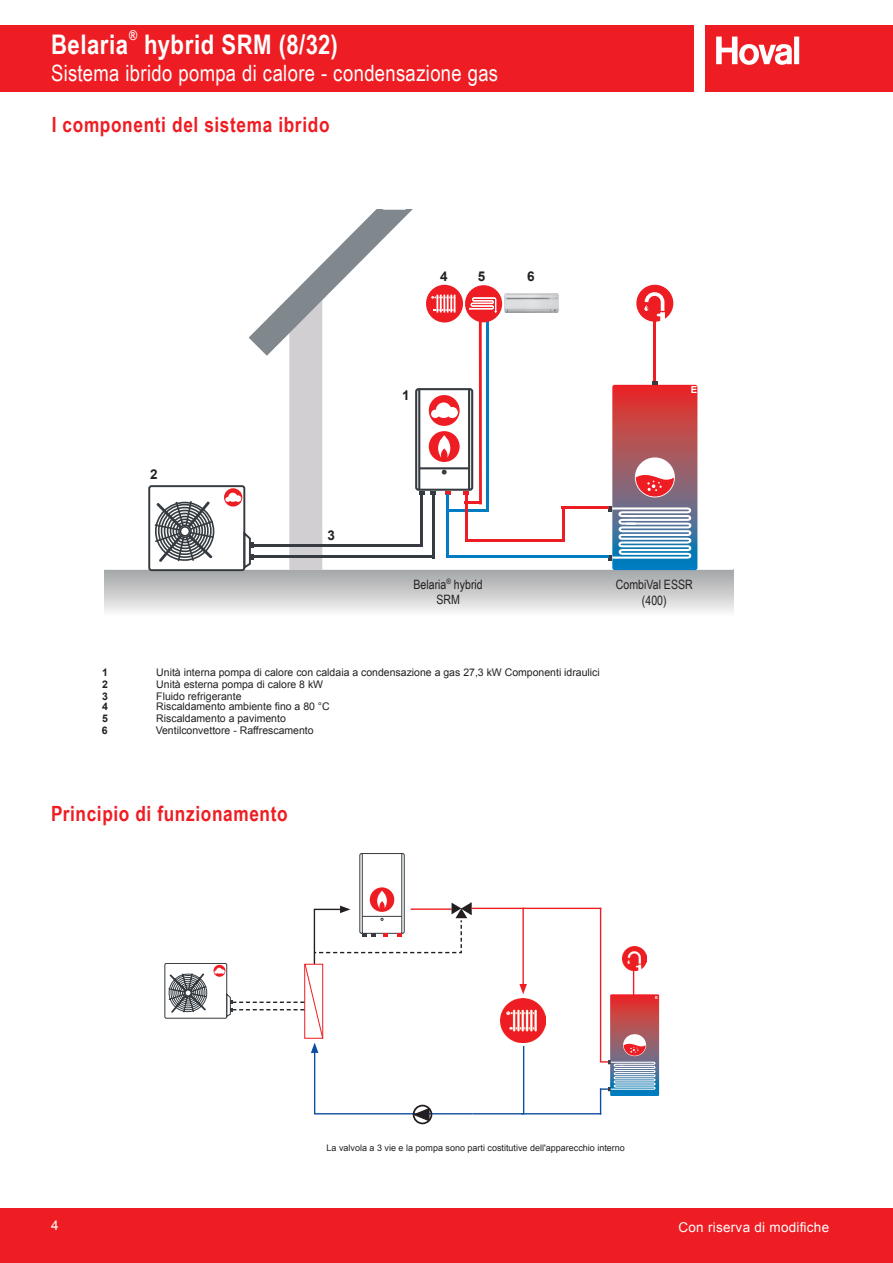
<style>
.page{position:relative;width:893px;height:1263px;background:#fff}
.page>*{position:absolute;margin:0;border:0;box-sizing:border-box;transform-origin:0 0}
.t1{font:700 27px "Arial Narrow";letter-spacing:.02em;color:#fff}
.t2{font:22.5px "Arial Narrow";letter-spacing:.015em;color:#fff}
.t3{font:700 21px "Arial Narrow";letter-spacing:.03em;color:#ee1d23}
.t4{font:13.5px "Arial";letter-spacing:.02em;color:#fff}
.t5{font:700 13.5px "Arial";color:#231f20}
.t6{font:700 13.5px "Arial Narrow";color:#fff}
.t7{font:12.9px/15.5px "Arial Narrow";color:#231f20;text-align:center}
.t8{font:10.5px "Arial";color:#231f20}
.t9{font:700 10.5px "Arial";color:#231f20}
.t10{font:700 9.6px "Arial";color:#fff}
.t11{font:9px "Arial";color:#231f20}
.t12{font:700 4.2px "Arial";color:#fff;scale:1.05 1}
</style>
<div class="page">
<div style="left:0;top:1208px;width:893px;height:55px;background:#ee1d23"></div>
<div style="left:705px;top:26px;width:188px;height:66px;background:#ee1d23"></div>
<svg style="left:716px;top:37px;width:83px;height:28px"></svg>
<div style="left:0;top:26px;width:694px;height:66px;background:#ee1d23"></div>
<div style="left:104px;top:570px;width:629px;height:46px;background:linear-gradient(to bottom,#a2a4a4,#f8f7f7)"></div>
<svg style="left:104px;top:359px;width:629px;height:211px"></svg>
<div style="left:292px;top:301px;width:28px;height:267px;background:#d1cfd2"></div>
<div style="left:289px;top:299px;width:33px;height:271px;border:5px solid #d1cfd2"></div>
<div style="left:149px;top:486px;width:95px;height:84px;background:#fff;border-radius:2px"></div>
<div style="left:148px;top:485px;width:97px;height:86px;border:2px solid #353b40;border-radius:2px"></div>
<svg style="left:154px;top:501px;width:61px;height:61px"></svg>
<div style="left:178px;top:524px;width:14px;height:14px;border:2px solid #353b40;border-radius:50%"></div>
<div style="left:176px;top:521px;width:19px;height:19px;border:2px solid #353b40;border-radius:50%"></div>
<div style="left:172px;top:518px;width:25px;height:25px;border:2px solid #353b40;border-radius:50%"></div>
<div style="left:170px;top:516px;width:30px;height:30px;border:2px solid #353b40;border-radius:50%"></div>
<div style="left:167px;top:513px;width:36px;height:36px;border:2px solid #353b40;border-radius:50%"></div>
<div style="left:164px;top:510px;width:42px;height:42px;border:2px solid #353b40;border-radius:50%"></div>
<div style="left:161px;top:507px;width:48px;height:48px;border:2px solid #353b40;border-radius:50%"></div>
<div style="left:158px;top:504px;width:54px;height:54px;border:2px solid #353b40;border-radius:50%"></div>
<div style="left:155px;top:502px;width:59px;height:59px;border:2px solid #353b40;border-radius:50%"></div>
<div style="left:224px;top:488px;width:18px;height:18px;background:#ee1d23;border-radius:50%"></div>
<svg style="left:225px;top:493px;width:16px;height:9px"></svg>
<svg style="left:242px;top:530px;width:12px;height:41px"></svg>
<svg style="left:608px;top:381px;width:89px;height:189px"></svg>
<hr style="left:447px;top:509px;width:41px;height:3px;background:#007cc3">
<hr style="left:465px;top:501px;width:17px;height:3px;background:#ee1d23">
<hr style="left:479px;top:321px;width:3px;height:183px;background:#ee1d23">
<hr style="left:486px;top:321px;width:2px;height:191px;background:#007cc3">
<div style="left:416px;top:389px;width:56px;height:101px;background:#fff;border-radius:2px"></div>
<div style="left:415px;top:388px;width:58px;height:103px;border:2px solid #353b40;border-radius:2px"></div>
<hr style="left:418px;top:389px;width:2px;height:101px;background:#353b40">
<hr style="left:468px;top:389px;width:2px;height:101px;background:#353b40">
<svg style="left:442px;top:470px;width:5px;height:4px"></svg>
<hr style="left:419px;top:467px;width:50px;height:2px;background:#353b40">
<svg style="left:463px;top:491px;width:6px;height:13px"></svg>
<svg style="left:445px;top:491px;width:6px;height:21px"></svg>
<svg style="left:419px;top:491px;width:17px;height:4px"></svg>
<div style="left:429px;top:395px;width:31px;height:31px;background:#ee1d23;border-radius:50%"></div>
<svg style="left:431px;top:402px;width:27px;height:16px"></svg>
<div style="left:429px;top:431px;width:31px;height:31px;background:#ee1d23;border-radius:50%"></div>
<svg style="left:438px;top:435px;width:12px;height:23px"></svg>
<div style="left:636px;top:285px;width:37px;height:37px;background:#ee1d23;border-radius:50%"></div>
<div style="left:660px;top:312px;width:5px;height:10px;background:#fff"></div>
<svg style="left:644px;top:292px;width:21px;height:24px"></svg>
<hr style="left:653px;top:321px;width:3px;height:60px;background:#ee1d23">
<hr style="left:465px;top:539px;width:98px;height:3px;background:#eb1c22">
<hr style="left:562px;top:507px;width:2px;height:35px;background:#ee1d23">
<hr style="left:562px;top:506px;width:47px;height:3px;background:#eb1c22">
<hr style="left:447px;top:555px;width:161px;height:3px;background:#007cc3">
<hr style="left:446px;top:495px;width:3px;height:63px;background:#007cc3">
<hr style="left:465px;top:493px;width:2px;height:49px;background:#ee1d23">
<hr style="left:432px;top:492px;width:2px;height:66px;background:#353b40">
<hr style="left:252px;top:555px;width:182px;height:3px;background:#353b40">
<hr style="left:252px;top:544px;width:171px;height:3px;background:#353b40">
<hr style="left:420px;top:492px;width:3px;height:54px;background:#353b40">
<img style="left:504px;top:294px;width:55px;height:18px">
<div style="left:465px;top:285px;width:37px;height:37px;background:#ee1d23;border-radius:50%"></div>
<svg style="left:248px;top:210px;width:249px;height:149px"></svg>
<div style="left:413px;top:1105px;width:19px;height:19px;border:2px solid #231f20;border-radius:50%"></div>
<div style="left:165px;top:963px;width:62px;height:55px;border:1px solid #353b40"></div>
<svg style="left:168px;top:973px;width:39px;height:40px"></svg>
<svg style="left:214px;top:853px;width:313px;height:268px"></svg>
<img style="left:500px;top:998px;width:45px;height:44px">
<hr style="left:523px;top:908px;width:78px;height:1px;background:#ee1d23">
<hr style="left:600px;top:908px;width:1px;height:154px;background:#ee1d23">
<hr style="left:521px;top:1113px;width:80px;height:1px;background:#0d4da1">
<svg style="left:600px;top:969px;width:59px;height:145px"></svg>
<img style="left:623px;top:947px;width:23px;height:23px">
<h1 class="t1" style="left:51px;top:24px;width:79px">Belaria</h1>
<p class="t6" style="left:129px;top:25px;width:10px">®</p>
<h1 class="t1" style="left:144px;top:24px;width:195px">hybrid SRM (8/32)</h1>
<h2 class="t2" style="left:51px;top:57px;width:449px">Sistema ibrido pompa di calore - condensazione gas</h2>
<h3 class="t3" style="left:52px;top:109px;width:279px">I componenti del sistema ibrido</h3>
<p class="t5" style="left:440px;top:267px;width:9px">4</p>
<p class="t5" style="left:478px;top:267px;width:9px">5</p>
<p class="t5" style="left:527px;top:267px;width:9px">6</p>
<p class="t5" style="left:402px;top:386px;width:9px">1</p>
<p class="t10" style="left:691px;top:383px;width:8px">E</p>
<p class="t5" style="left:150px;top:465px;width:9px">2</p>
<p class="t5" style="left:327px;top:526px;width:9px">3</p>
<p class="t7" style="left:414px;top:576px;width:71px">Belaria<sup>®</sup> hybrid<br>SRM</p>
<p class="t7" style="left:616px;top:577px;width:78px">CombiVal ESSR (400)</p>
<p class="t9" style="left:102px;top:666px;width:7px">1</p>
<p class="t8" style="left:156px;top:666px;width:445px">Unità interna pompa di calore con caldaia a condensazione a gas 27,3 kW Componenti idraulici</p>
<p class="t9" style="left:102px;top:677px;width:7px">2</p>
<p class="t8" style="left:156px;top:677px;width:168px">Unità esterna pompa di calore 8 kW</p>
<p class="t9" style="left:102px;top:689px;width:7px">3</p>
<p class="t8" style="left:156px;top:689px;width:87px">Fluido refrigerante</p>
<p class="t9" style="left:102px;top:699px;width:7px">4</p>
<p class="t8" style="left:156px;top:700px;width:175px">Riscaldamento ambiente fino a 80 °C</p>
<p class="t9" style="left:102px;top:711px;width:7px">5</p>
<p class="t8" style="left:156px;top:711px;width:131px">Riscaldamento a pavimento</p>
<p class="t9" style="left:102px;top:723px;width:7px">6</p>
<p class="t8" style="left:156px;top:723px;width:159px">Ventilconvettore - Raffrescamento</p>
<h3 class="t3" style="left:51px;top:797px;width:238px">Principio di funzionamento</h3>
<p class="t12" style="left:655px;top:995px;width:4px">E</p>
<p class="t11" style="left:326px;top:1142px;width:300px">La valvola a 3 vie e la pompa sono parti costitutive dell'apparecchio interno</p>
<p class="t4" style="left:51px;top:1217px;width:9px">4</p>
<p class="t4" style="left:678px;top:1218px;width:152px">Con riserva di modifiche</p>
</div>
